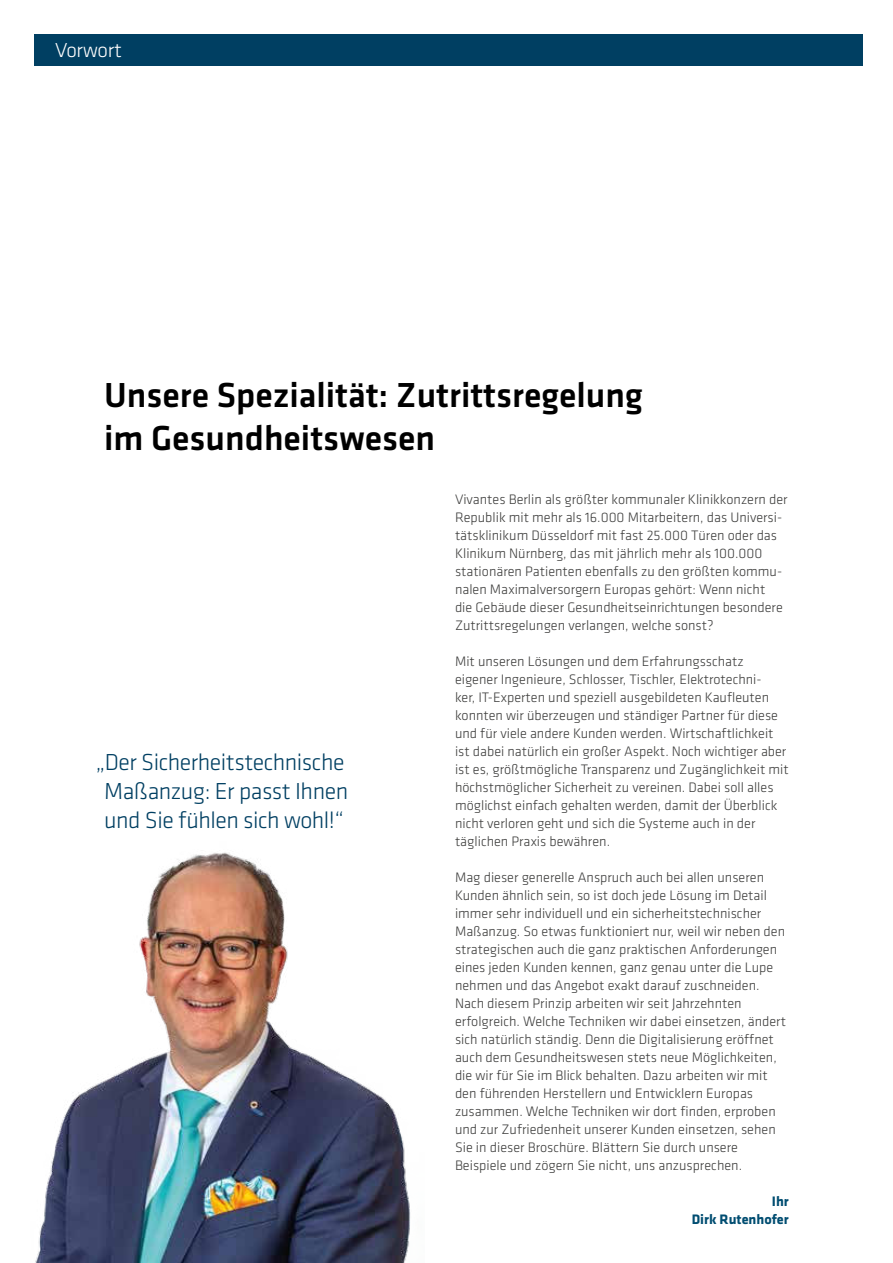
<style>
.page{position:relative;width:893px;height:1263px;background:#fff}
.page>*{position:absolute;margin:0;border:0;box-sizing:border-box;transform-origin:0 0}
.t1{font:500 36px/43.2px "Klavika";color:#000}
.t2{font:300 24px/28.8px "Klavika";letter-spacing:-.02em;color:#003f62;text-align:center}
.t3{font:300 21px "Klavika";letter-spacing:-.015em;color:#fff}
.t4{font:300 14.25px/18px "Klavika";color:#3c3c3b}
.t5{font:700 14.25px/18px "Klavika";color:#004d71;text-align:right}
</style>
<div class="page">
<hr style="left:859px;top:34px;width:4px;height:32px;background:#003f62">
<div style="left:34px;top:34px;width:825px;height:32px;background:#003f62"></div>
<img style="left:35px;top:852px;width:375px;height:411px">
<h3 class="t3" style="left:55px;top:40px;width:68px">Vorwort</h3>
<h1 class="t1" style="left:104px;top:375px;width:540px">Unsere Spezialität: Zutrittsregelung im Gesundheitswesen</h1>
<h2 class="t2" style="left:96px;top:749px;width:254px">„Der Sicherheitstechnische<br>Maßanzug: Er passt Ihnen und Sie fühlen sich wohl!“</h2>
<p class="t4" style="left:455px;top:491px;width:334px">Vivantes Berlin als größter kommunaler Klinikkonzern der Republik mit mehr als 16.000 Mitarbeitern, das Universi&shy;tätsklinikum Düsseldorf mit fast 25.000 Türen oder das Klinikum Nürnberg, das mit jährlich mehr als 100.000 stationären Patienten ebenfalls zu den größten kommu&shy;nalen Maximalversorgern Europas gehört: Wenn nicht<br>die Gebäude dieser Gesundheitseinrichtungen besondere Zutrittsregelungen verlangen, welche sonst?</p>
<p class="t4" style="left:455px;top:653px;width:335px">Mit unseren Lösungen und dem Erfahrungsschatz eigener Ingenieure, Schlosser, Tischler, Elektrotechni-<br>ker, IT-Experten und speziell ausgebildeten Kaufleuten konnten wir überzeugen und ständiger Partner für diese und für viele andere Kunden werden. Wirtschaftlichkeit ist dabei natürlich ein großer Aspekt. Noch wichtiger aber ist es, größtmögliche Transparenz und Zugänglichkeit mit höchstmöglicher Sicherheit zu vereinen. Dabei soll alles möglichst einfach gehalten werden, damit der Überblick nicht verloren geht und sich die Systeme auch in der täglichen Praxis bewähren.</p>
<p class="t4" style="left:455px;top:869px;width:333px">Mag dieser generelle Anspruch auch bei allen unseren Kunden ähnlich sein, so ist doch jede Lösung im Detail immer sehr individuell und ein sicherheitstechnischer Maßanzug. So etwas funktioniert nur, weil wir neben den strategischen auch die ganz praktischen Anforderungen eines jeden Kunden kennen, ganz genau unter die Lupe nehmen und das Angebot exakt darauf zuschneiden.<br>Nach diesem Prinzip arbeiten wir seit Jahrzehnten erfolgreich. Welche Techniken wir dabei einsetzen, ändert sich natürlich ständig. Denn die Digitalisierung eröffnet auch dem Gesundheitswesen stets neue Möglichkeiten, die wir für Sie im Blick behalten. Dazu arbeiten wir mit den führenden Herstellern und Entwicklern Europas zusammen. Welche Techniken wir dort finden, erproben und zur Zufriedenheit unserer Kunden einsetzen, sehen Sie in dieser Broschüre. Blättern Sie durch unsere Beispiele und zögern Sie nicht, uns anzusprechen.</p>
<p class="t5" style="left:692px;top:1194px;width:99px">Ihr<br>Dirk Rutenhofer</p>
</div>
